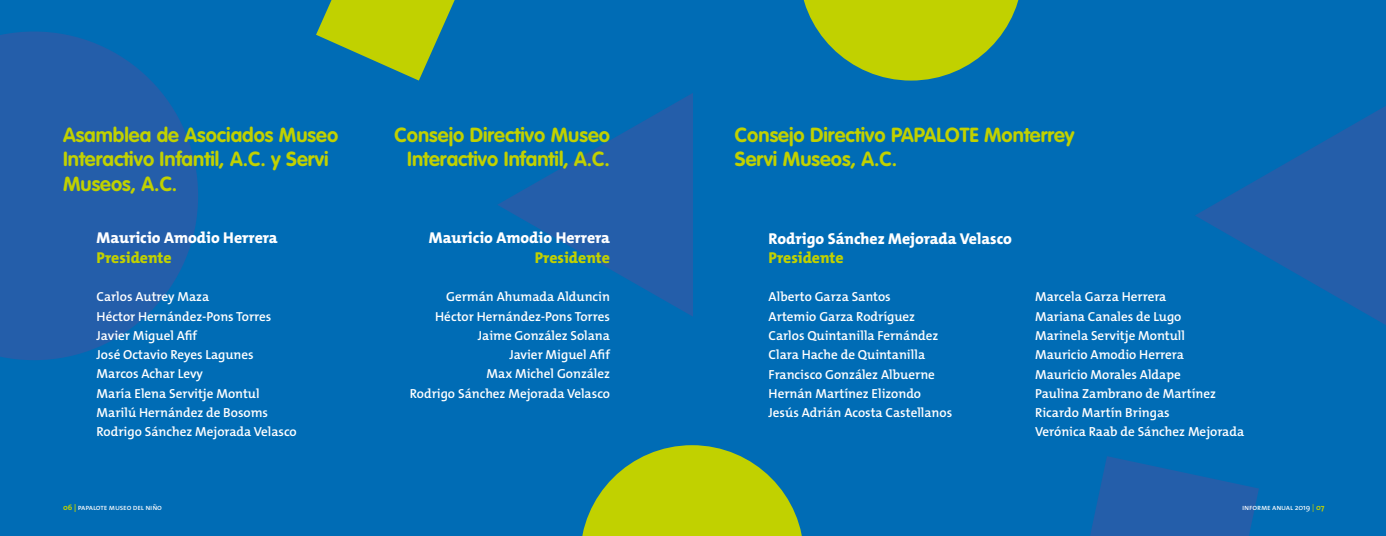
<style>
.page{position:relative;width:1386px;height:536px;background:#fff}
.page>*{position:absolute;margin:0;border:0;box-sizing:border-box;transform-origin:0 0}
.t1{font:700 20.12px/24.5px "VAG Rounded";color:#c1d100}
.t2{font:800 15.75px "The Mix B W8";color:#fff}
.t3{font:800 15.75px "The Mix B W8";color:#c1d100}
.t4{font:600 13.12px/19.2px "The Mix B W6";color:#fff}
.t5{font:7.88px "The Mix Regular Caps";letter-spacing:-.02em;color:#fff}
.s1{font-family:"The Mix";font-weight:700;color:#c1d100}
.s2{font-family:"The Mix"}
.s3{color:#c1d100}
</style>
<div class="page">
<div style="left:0;top:0;width:693px;height:536px;background:#006cb5"></div>
<div style="left:693px;top:0;width:693px;height:536px;background:#006cb5"></div>
<svg style="left:498px;top:93px;width:195px;height:223px"></svg>
<svg style="left:1195px;top:106px;width:191px;height:219px"></svg>
<svg style="left:0;top:32px;width:198px;height:328px;fill:#245eaa"></svg>
<svg style="left:582px;top:445px;width:220px;height:91px"></svg>
<svg style="left:803px;top:0;width:216px;height:80px"></svg>
<svg style="left:316px;top:0;width:139px;height:80px"></svg>
<svg style="left:1090px;top:456px;width:169px;height:80px"></svg>
<h1 class="t1" style="left:63px;top:122px;width:277px">Asamblea de Asociados Museo<br>Interactivo Infantil, A.C. y Servi<br>Museos, A.C.</h1>
<h1 class="t1" style="left:735px;top:122px;width:341px">Consejo Directivo PAPALOTE Monterrey<br>Servi Museos, A.C.</h1>
<h1 class="t1" style="left:395px;top:122px;width:217px;text-align:right">Consejo Directivo Museo<br>Interactivo Infantil, A.C.</h1>
<p class="t2" style="left:97px;top:228px;width:183px">Mauricio Amodio Herrera</p>
<p class="t3" style="left:97px;top:247px;width:77px">Presidente</p>
<p class="t4" style="left:97px;top:287px;width:202px">Carlos Autrey Maza<br>Héctor Hernández-Pons Torres<br>Javier Miguel Afif<br>José Octavio Reyes Lagunes<br>Marcos Achar Levy<br>María Elena Servitje Montul<br>Marilú Hernández de Bosoms<br>Rodrigo Sánchez Mejorada Velasco</p>
<p class="t2" style="left:429px;top:228px;width:183px">Mauricio Amodio Herrera</p>
<p class="t3" style="left:535px;top:247px;width:77px">Presidente</p>
<p class="t4" style="left:410px;top:287px;width:202px;text-align:right">Germán Ahumada Alduncin<br>Héctor Hernández-Pons Torres<br>Jaime González Solana<br>Javier Miguel Afif<br>Max Michel González<br>Rodrigo Sánchez Mejorada Velasco</p>
<p class="t2" style="left:769px;top:228px;width:245px">Rodrigo Sánchez Mejorada Velasco</p>
<p class="t3" style="left:769px;top:247px;width:77px">Presidente</p>
<p class="t4" style="left:769px;top:287px;width:185px">Alberto Garza Santos<br>Artemio Garza Rodríguez<br>Carlos Quintanilla Fernández<br>Clara Hache de Quintanilla<br>Francisco González Albuerne<br>Hernán Martínez Elizondo<br>Jesús Adrián Acosta Castellanos</p>
<p class="t4" style="left:1035px;top:287px;width:211px">Marcela Garza Herrera<br>Mariana Canales de Lugo<br>Marinela Servitje Montull<br>Mauricio Amodio Herrera<br>Mauricio Morales Aldape<br>Paulina Zambrano de Martínez<br>Ricardo Martín Bringas<br>Verónica Raab de Sánchez Mejorada</p>
<p class="t5" style="left:63px;top:500px;width:101px"><span class="s1">06 |</span> papalote museo del niño</p>
<p class="t5" style="left:1242px;top:500px;width:84px">informe anual <span class="s2">2019</span> <span class="s3">|</span> <span class="s1">07</span></p>
</div>
